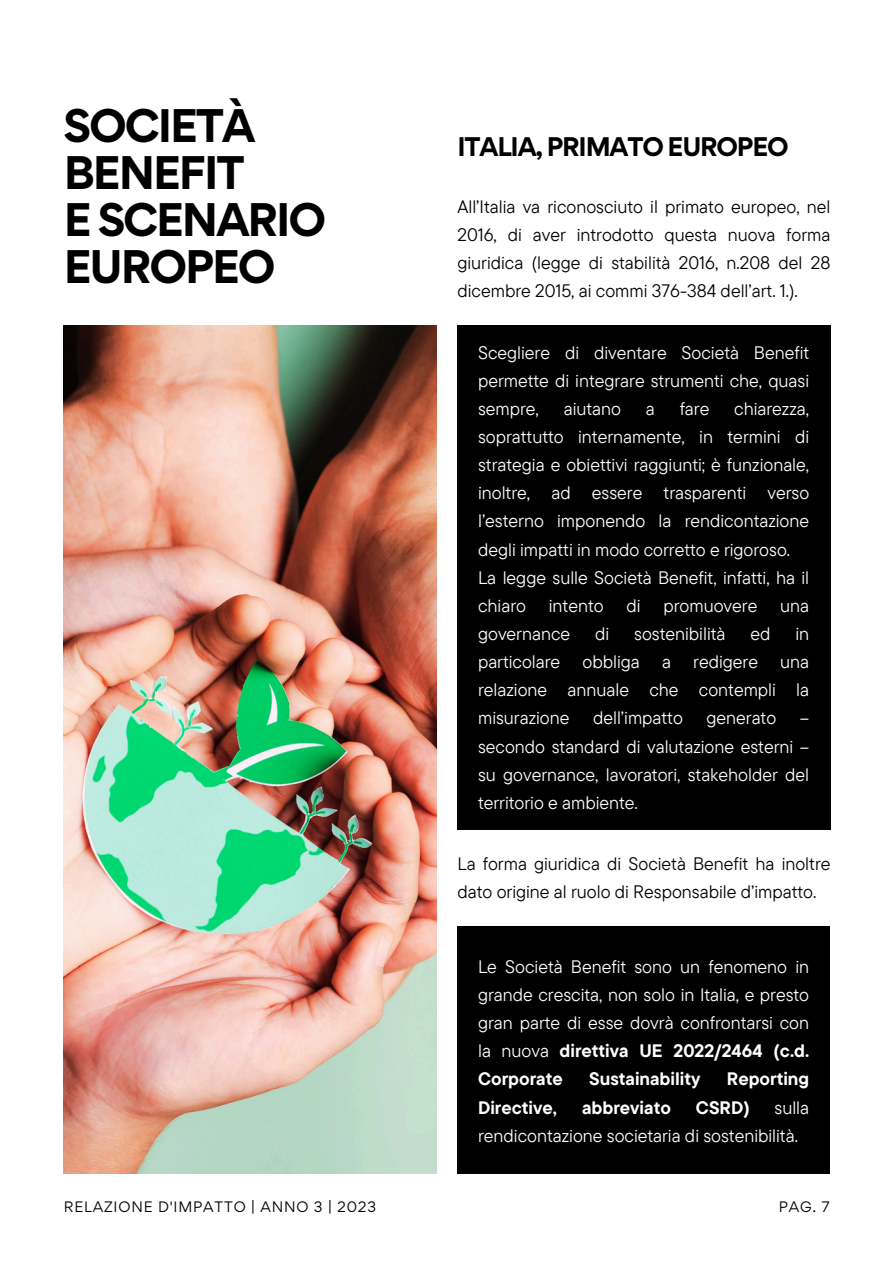
<style>
.page{position:relative;width:894px;height:1264px;background:#fff}
.page>*{position:absolute;margin:0;border:0;box-sizing:border-box;transform-origin:0 0}
.t1{font:700 42px/47.2px "Gordita";letter-spacing:-.05em;color:#000}
.t2{font:700 24px "Gordita";letter-spacing:-.05em;color:#000}
.t3{font:18px/28.2px "TT Commons Pro";color:#fff;text-align:justify}
.t4{font:18px/28.2px "TT Commons Pro";color:#000;text-align:justify}
.t5{font:700 18px "TT Commons Pro";color:#fff}
.t6{font:13.5px "Gordita";letter-spacing:.06em;color:#000}
.t7{font:13.5px "Gordita";color:#000001}
.s1{font-weight:700}
</style>
<div class="page">
<div style="left:457px;top:325px;width:373px;height:504px;background:#000"></div>
<img style="left:64px;top:325px;width:372px;height:848px">
<div style="left:457px;top:926px;width:373px;height:248px;background:#000"></div>
<h2 class="t1" style="left:64px;top:101px;width:264px">SOCIETÀ<br>BENEFIT<br>E SCENARIO<br>EUROPEO</h2>
<p class="t2" style="left:457px;top:130px;width:332px">ITALIA, PRIMATO EUROPEO</p>
<h1 class="t4" style="left:457px;top:192px;width:374px">All’Italia va riconosciuto il primato europeo, nel 2016, di aver introdotto questa nuova forma giuridica (legge di stabilità 2016, n.208 del 28 dicembre 2015, ai commi 376-384 dell’art. 1.).</h1>
<h3 class="t3" style="left:478px;top:338px;width:332px">Scegliere di diventare Società Benefit permette di integrare strumenti che, quasi sempre,</h3>
<h3 class="t3" style="left:563px;top:394px;width:59px">aiutano</h3>
<h3 class="t3" style="left:645px;top:394px;width:10px">a</h3>
<h3 class="t3" style="left:679px;top:394px;width:31px">fare</h3>
<h3 class="t3" style="left:478px;top:394px;width:332px;text-align:left;text-indent:256px">chiarezza, soprattutto internamente, in termini di strategia e obiettivi raggiunti; è funzionale, inoltre, ad essere trasparenti verso l’esterno imponendo la rendicontazione degli impatti in modo corretto e rigoroso.<br>La legge sulle Società Benefit, infatti, ha il chiaro</h3>
<h3 class="t3" style="left:548px;top:591px;width:56px">intento</h3>
<h3 class="t3" style="left:626px;top:591px;width:16px">di</h3>
<h3 class="t3" style="left:663px;top:591px;width:95px">promuovere</h3>
<h3 class="t3" style="left:780px;top:591px;width:30px">una</h3>
<h3 class="t3" style="left:478px;top:619px;width:94px">governance</h3>
<h3 class="t3" style="left:595px;top:619px;width:16px">di</h3>
<h3 class="t3" style="left:634px;top:619px;width:93px">sostenibilità</h3>
<h3 class="t3" style="left:750px;top:619px;width:22px">ed</h3>
<h3 class="t3" style="left:478px;top:619px;width:332px;text-indent:317px">in particolare obbliga a redigere una relazione annuale che contempli la misurazione</h3>
<h3 class="t3" style="left:593px;top:703px;width:91px">dell’impatto</h3>
<h3 class="t3" style="left:706px;top:703px;width:71px">generato</h3>
<h3 class="t3" style="left:478px;top:703px;width:332px;text-indent:321px">– secondo standard di valutazione esterni – su governance, lavoratori, stakeholder del territorio e ambiente.</h3>
<h3 class="t4" style="left:457px;top:849px;width:374px">La forma giuridica di Società Benefit ha inoltre dato origine al ruolo di Responsabile d’impatto.</h3>
<p class="t3" style="left:478px;top:952px;width:332px">Le Società Benefit sono un fenomeno in grande crescita, non solo in Italia, e presto gran parte di esse dovrà confrontarsi con la nuova <span class="s1">direttiva UE 2022/2464 (c.d.<br>Corporate</span></p>
<p class="t5" style="left:589px;top:1067px;width:113px">Sustainability</p>
<p class="t5" style="left:726px;top:1067px;width:84px">Reporting</p>
<p class="t5" style="left:478px;top:1095px;width:80px">Directive,</p>
<p class="t5" style="left:582px;top:1095px;width:90px">abbreviato</p>
<p class="t5" style="left:695px;top:1095px;width:55px">CSRD)</p>
<p class="t3" style="left:478px;top:1092px;width:332px;text-indent:296px">sulla rendicontazione societaria di sostenibilità.</p>
<h3 class="t6" style="left:64px;top:1197px;width:314px">RELAZIONE D'IMPATTO | ANNO 3 | 2023</h3>
<h3 class="t7" style="left:778px;top:1197px;width:53px">PAG. 7</h3>
</div>
